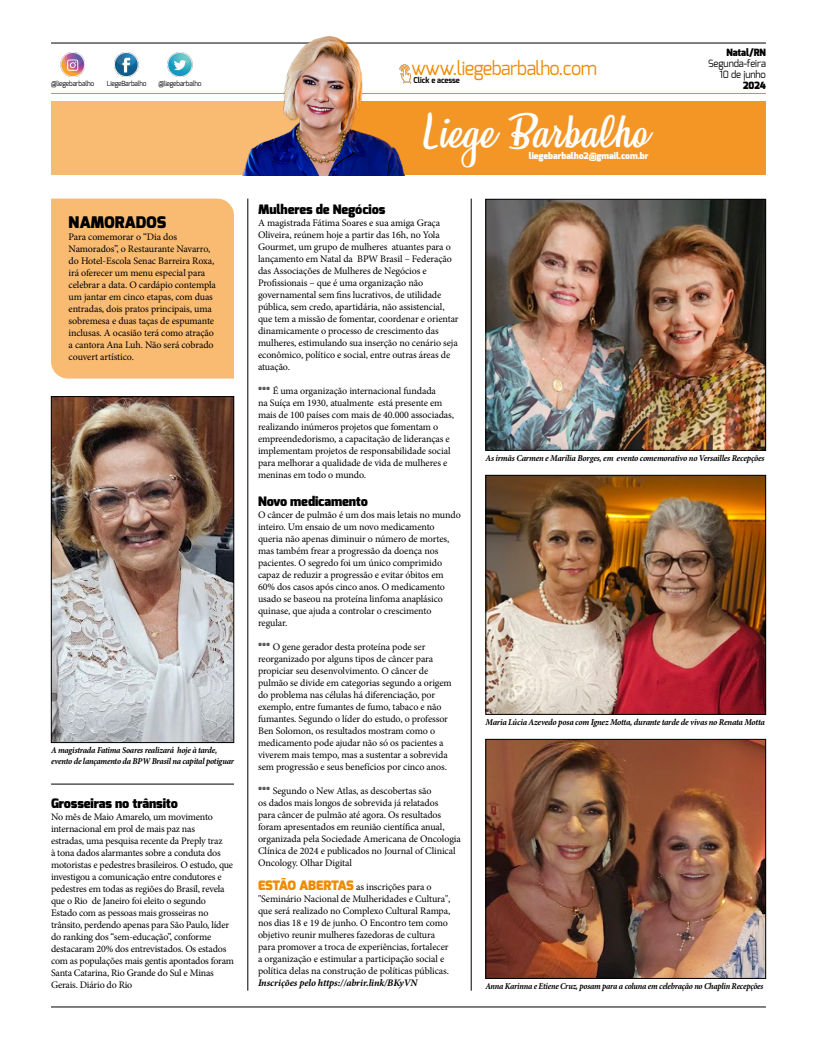
<style>
.page{position:relative;width:817px;height:1049px;background:#fff}
.page>*{position:absolute;margin:0;border:0;box-sizing:border-box;transform-origin:0 0}
.t1{font:41px "Honeymoon Personal Use";color:#fff}
.t2{font:19.1px "Exo";letter-spacing:-.03em;color:#f08a00;scale:.95 1}
.t3{font:900 16px "Exo";letter-spacing:-.01em;color:#000}
.t4{font:900 13px "Exo";letter-spacing:-.01em;color:#000}
.t5{font:10px/12px "Minion Pro";letter-spacing:-.01em;color:#000}
.t6{font:italic 700 10px "Minion Pro";letter-spacing:-.01em;color:#000}
.t7{font:10px/11px "Exo";letter-spacing:-.01em;color:#000;text-align:right;scale:.95 1}
.t8{font:900 10px "Exo";letter-spacing:-.01em;color:#000;scale:.95 1}
.t9{font:italic 700 9px "Minion Pro";letter-spacing:-.03em;color:#000;scale:.95 1}
.t10{font:italic 700 9px/10.8px "Minion Pro";letter-spacing:-.03em;color:#000;scale:.93 1}
.t11{font:italic 700 9px "Minion Pro";letter-spacing:-.03em;color:#000;scale:.92 1}
.t12{font:900 9px "Exo";letter-spacing:-.01em;color:#fff}
.t13{font:700 8px "Exo";letter-spacing:-.01em;color:#000;scale:.95 1}
.t14{font:7px "Exo";letter-spacing:-.03em;color:#000;scale:.95 1}
.s1{font-family:"Exo";font-weight:900}
.s2{font-family:"Exo";font-weight:900;font-size:13px;color:#f08a00}
</style>
<div class="page">
<hr style="left:51px;top:43px;width:714px;height:1px;background:#000">
<hr style="left:51px;top:93px;width:714px;height:1px;background:#f08a00">
<img style="left:60px;top:52px;width:25px;height:24px">
<img style="left:114px;top:52px;width:25px;height:24px">
<img style="left:168px;top:52px;width:24px;height:24px">
<div style="left:51px;top:101px;width:595px;height:74px;background:#f9ba72"></div>
<div style="left:329px;top:101px;width:436px;height:74px;background:#f39626"></div>
<img style="left:217px;top:36px;width:209px;height:139px">
<img style="left:394px;top:63px;width:21px;height:21px">
<div style="left:51px;top:199px;width:183px;height:180px;background:#f9ba72"></div>
<hr style="left:247px;top:199px;width:1px;height:792px;background:#000">
<hr style="left:471px;top:199px;width:1px;height:792px;background:#000">
<hr style="left:51px;top:784px;width:183px;height:1px;background:#000">
<img style="left:53px;top:398px;width:179px;height:343px">
<div style="left:51px;top:396px;width:183px;height:347px;border:1px solid #000"></div>
<hr style="left:51px;top:1006px;width:714px;height:1px;background:#000">
<img style="left:487px;top:201px;width:276px;height:248px">
<div style="left:485px;top:199px;width:280px;height:252px;border:1px solid #000"></div>
<img style="left:487px;top:477px;width:276px;height:236px">
<div style="left:485px;top:475px;width:280px;height:240px;border:1px solid #000"></div>
<img style="left:487px;top:741px;width:276px;height:236px">
<div style="left:485px;top:739px;width:280px;height:240px;border:1px solid #000"></div>
<p class="t14" style="left:51px;top:79px;width:47px">@liegebarbalho</p>
<p class="t14" style="left:107px;top:79px;width:43px">LiegeBarbalho</p>
<p class="t14" style="left:158px;top:79px;width:47px">@liegebarbalho</p>
<h3 class="t3" style="left:69px;top:212px;width:99px">NAMORADOS</h3>
<p class="t5" style="left:69px;top:231px;width:149px">Para comemorar o “Dia dos Namorados”, o Restaurante Navarro, do Hotel-Escola Senac Barreira Roxa, irá oferecer um menu especial para celebrar a data. O cardápio contempla um jantar em cinco etapas, com duas entradas, dois pratos principais, uma sobremesa e duas taças de espumante inclusas. A ocasião terá como atração a cantora Ana Luh. Não será cobrado couvert artístico.</p>
<p class="t10" style="left:51px;top:744px;width:198px">A magistrada Fatima Soares realizará hoje à tarde, evento de lançamento da BPW Brasil na capital potiguar</p>
<h3 class="t4" style="left:51px;top:794px;width:128px">Grosseiras no trânsito</h3>
<p class="t5" style="left:51px;top:810px;width:184px">No mês de Maio Amarelo, um movimento internacional em prol de mais paz nas<br>estradas, uma pesquisa recente da Preply traz<br>à tona dados alarmantes sobre a conduta dos motoristas e pedestres brasileiros. O estudo, que investigou a comunicação entre condutores e pedestres em todas as regiões do Brasil, revela que o Rio de Janeiro foi eleito o segundo Estado com as pessoas mais grosseiras no trânsito, perdendo apenas para São Paulo, líder do ranking dos “sem-educação”, conforme destacaram 20% dos entrevistados. Os estados com as populações mais gentis apontados foram Santa Catarina, Rio Grande do Sul e Minas Gerais. Diário do Rio</p>
<h2 class="t2" style="left:411px;top:56px;width:197px">www.liegebarbalho.com</h2>
<p class="t13" style="left:413px;top:75px;width:50px">Click e acesse</p>
<h1 class="t1" style="left:424px;top:108px;width:225px">Liege Barbalho</h1>
<p class="t12" style="left:529px;top:150px;width:121px">liegebarbalho2@gmail.com.br</p>
<p class="t8" style="left:726px;top:46px;width:43px">Natal/RN</p>
<p class="t7" style="left:708px;top:58px;width:62px">Segunda-feira<br>10 de junho</p>
<p class="t8" style="left:743px;top:79px;width:25px">2024</p>
<h3 class="t4" style="left:258px;top:201px;width:129px">Mulheres de Negócios</h3>
<p class="t5" style="left:258px;top:217px;width:202px">A magistrada Fátima Soares e sua amiga Graça Oliveira, reúnem hoje a partir das 16h, no Yola Gourmet, um grupo de mulheres atuantes para o lançamento em Natal da BPW Brasil – Federação das Associações de Mulheres de Negócios e Profissionais – que é uma organização não governamental sem fins lucrativos, de utilidade pública, sem credo, apartidária, não assistencial, que tem a missão de fomentar, coordenar e orientar dinamicamente o processo de crescimento das mulheres, estimulando sua inserção no cenário seja econômico, político e social, entre outras áreas de atuação.</p>
<p class="t5" style="left:258px;top:385px;width:197px"><span class="s1">***</span> É uma organização internacional fundada<br>na Suíça em 1930, atualmente está presente em mais de 100 países com mais de 40.000 associadas, realizando inúmeros projetos que fomentam o empreendedorismo, a capacitação de lideranças e implementam projetos de responsabilidade social para melhorar a qualidade de vida de mulheres e meninas em todo o mundo.</p>
<h3 class="t4" style="left:258px;top:493px;width:111px">Novo medicamento</h3>
<p class="t5" style="left:258px;top:509px;width:204px">O câncer de pulmão é um dos mais letais no mundo inteiro. Um ensaio de um novo medicamento queria não apenas diminuir o número de mortes, mas também frear a progressão da doença nos pacientes. O segredo foi um único comprimido capaz de reduzir a progressão e evitar óbitos em 60% dos casos após cinco anos. O medicamento usado se baseou na proteína linfoma anaplásico quinase, que ajuda a controlar o crescimento regular.</p>
<p class="t5" style="left:258px;top:641px;width:195px"><span class="s1">***</span> O gene gerador desta proteína pode ser reorganizado por alguns tipos de câncer para propiciar seu desenvolvimento. O câncer de pulmão se divide em categorias segundo a origem do problema nas células há diferenciação, por exemplo, entre fumantes de fumo, tabaco e não fumantes. Segundo o líder do estudo, o professor Ben Solomon, os resultados mostram como o medicamento pode ajudar não só os pacientes a viverem mais tempo, mas a sustentar a sobrevida sem progressão e seus benefícios por cinco anos.</p>
<p class="t5" style="left:258px;top:785px;width:204px"><span class="s1">***</span> Segundo o New Atlas, as descobertas são<br>os dados mais longos de sobrevida já relatados<br>para câncer de pulmão até agora. Os resultados foram apresentados em reunião científica anual, organizada pela Sociedade Americana de Oncologia Clínica de 2024 e publicados no Journal of Clinical Oncology. Olhar Digital</p>
<p class="t5" style="left:258px;top:881px;width:194px"><span class="s2">ESTÃO ABERTAS</span> as inscrições para o "Seminário Nacional de Mulheridades e Cultura", que será realizado no Complexo Cultural Rampa, nos dias 18 e 19 de junho. O Encontro tem como objetivo reunir mulheres fazedoras de cultura para promover a troca de experiências, fortalecer a organização e estimular a participação social e política delas na construção de políticas públicas.</p>
<p class="t6" style="left:258px;top:975px;width:161px">Inscrições pelo https://abrir.link/BKyVN</p>
<p class="t9" style="left:485px;top:451px;width:295px">As irmãs Carmen e Marília Borges, em evento comemorativo no Versailles Recepções</p>
<p class="t9" style="left:485px;top:715px;width:295px">Maria Lúcia Azevedo posa com Ignez Motta, durante tarde de vivas no Renata Motta</p>
<p class="t11" style="left:485px;top:979px;width:303px">Anna Karinna e Etiene Cruz, posam para a coluna em celebração no Chaplin Recepções</p>
</div>
